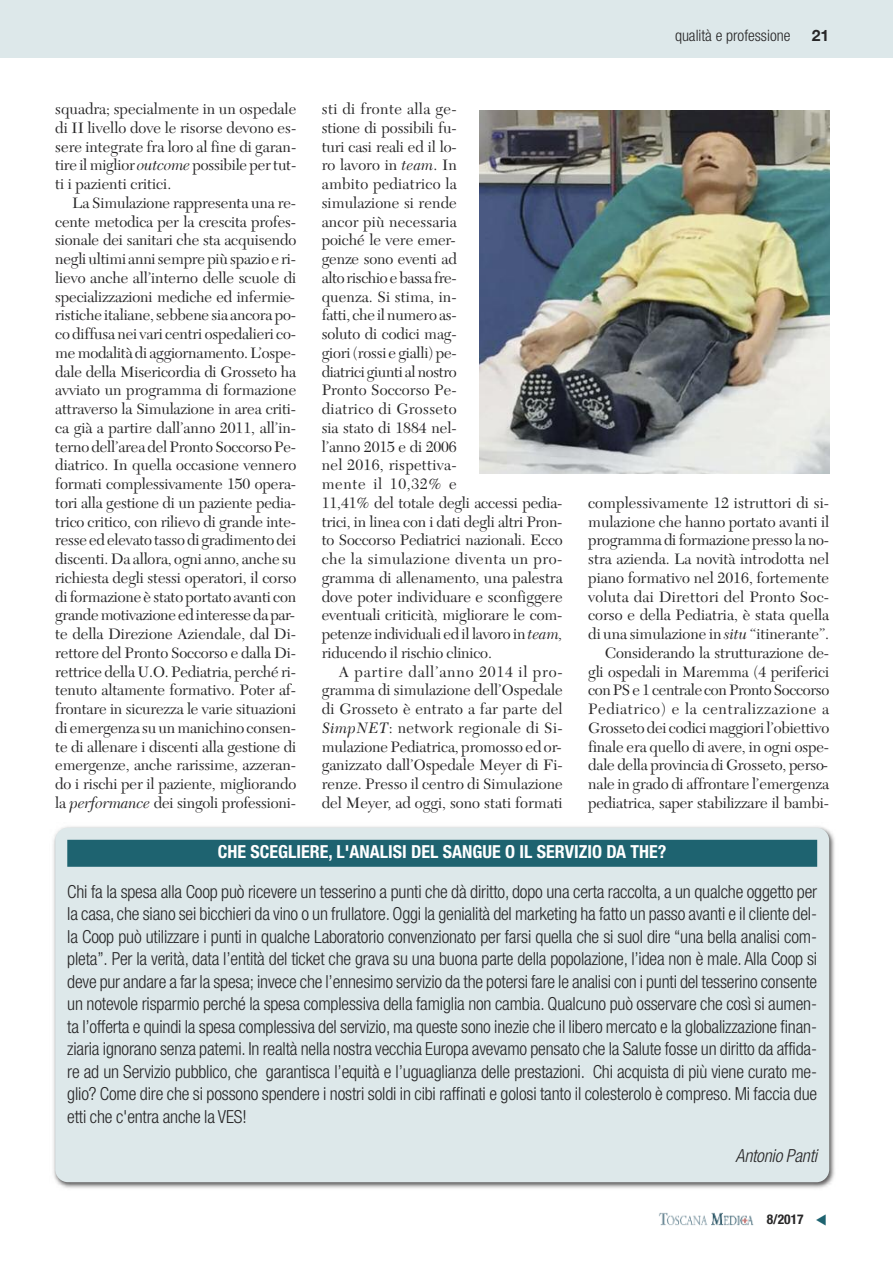
<style>
.page{position:relative;width:893px;height:1263px;background:#fff}
.page>*{position:absolute;margin:0;border:0;box-sizing:border-box;transform-origin:0 0}
.t1{font:300 condensed 18px/22.5px "Helvetica Neue LT Std";letter-spacing:-.01em;color:#272627;text-align:justify}
.t2{font:700 condensed 18px "Helvetica Neue LT Std";color:#fff}
.t3{font:italic 300 condensed 18px "Helvetica Neue LT Std";letter-spacing:-.01em;color:#272627}
.t4{font:15.75px/18.8px "New Caledonia LT Std";letter-spacing:-.005em;color:#272627;text-align:justify}
.t5{font:300 condensed 15.75px "Helvetica Neue LT Std";color:#272627}
.t6{font:700 15.75px "Helvetica Neue LT Std";color:#272627}
.t7{font:700 condensed 13.5px "Helvetica Neue LT Std";color:#272627}
.s1{font-style:italic}
</style>
<div class="page">
<div style="left:0;top:0;width:893px;height:57px;background:#dde8ea"></div>
<hr style="left:0;top:84px;width:1px;height:811px;background:#eee9e0">
<img style="left:53px;top:826px;width:782px;height:363px">
<div style="left:55px;top:828px;width:774px;height:354px;background:#dde8ea;border-radius:13px"></div>
<div style="left:67px;top:840px;width:750px;height:27px;background:#1e6370"></div>
<img style="left:479px;top:111px;width:350px;height:362px">
<svg style="left:659px;top:1212px;width:95px;height:14px"></svg>
<p class="t4" style="left:55px;top:101px;width:242px">squadra; specialmente in un ospedale di II livello dove le risorse devono es&shy;sere integrate fra loro al fine di garan&shy;tire il miglior <span class="s1">outcome</span> possibile per tut&shy;ti i pazienti critici.</p>
<p class="t4" style="left:55px;top:195px;width:242px;text-indent:17px">La Simulazione rappresenta una re&shy;cente metodica per la crescita profes&shy;sionale dei sanitari che sta acquisendo negli ultimi annisempre più spazio e ri&shy;lievo anche all’interno delle scuole di specializzazioni mediche ed infermie&shy;ristiche italiane,sebbene sia ancora po&shy;co diffusa nei vari centri ospedalieri co&shy;me modalità di aggiornamento.L’ospe&shy;dale della Misericordia di Grosseto ha avviato un programma di formazione attraverso la Simulazione in area criti&shy;ca già a partire dall’anno 2011, all’in&shy;terno dell’area delPronto SoccorsoPe&shy;diatrico. In quella occasione vennero formati complessivamente 150 opera&shy;tori alla gestione di un paziente pedia&shy;trico critico, con rilievo di grande inte&shy;resse ed elevato tasso di gradimento dei discenti. Da allora, ogni anno, anche su richiesta degli stessi operatori, il corso diformazione è stato portato avanti con grandemotivazione edinteressedapar&shy;te della Direzione Aziendale, dal Di&shy;rettore del Pronto Soccorso e dalla Di&shy;rettrice della u.O. Pediatria, perché ri&shy;tenuto altamente formativo. Poter af&shy;frontare in sicurezza le varie situazioni di emergenza su un manichino consen&shy;te di allenare i discenti alla gestione di emergenze, anche rarissime, azzeran&shy;do i rischi per il paziente, migliorando la <span class="s1">performance</span> dei singoli professioni-</p>
<p class="t4" style="left:322px;top:101px;width:242px;text-align:left">sti di fronte alla ge-<br>stione di possibili fu-<br>turi casi reali ed il lo-<br>ro lavoro in <span class="s1">team</span>. In<br>ambito pediatrico la<br>simulazione si rende<br>ancor più necessaria<br>poiché le vere emer-<br>genze sono eventi ad<br>alto rischio ebassa fre-<br>quenza. Si stima, in-<br>fatti, che il numero as-<br>soluto di codici mag-<br>giori(rossi e gialli) pe-<br>diatrici giunti alnostro<br>Pronto Soccorso Pe-<br>diatrico di Grosseto<br>sia stato di 1884 nel-<br>l’anno 2015 e di 2006<br>nel 2016, rispettiva-<br>mente il 10,32% e<br>11,41% del totale degli accessi pedia&shy;trici, in linea con i dati degli altri Pron&shy;to Soccorso Pediatrici nazionali. Ecco che la simulazione diventa un pro&shy;gramma di allenamento, una palestra dove poter individuare e sconfiggere eventuali criticità, migliorare le com&shy;petenze individuali ed il lavoro in <span class="s1">team, </span>riducendo il rischio clinico.</p>
<p class="t4" style="left:322px;top:664px;width:242px;text-indent:17px">A partire dall’anno 2014 il pro&shy;gramma di simulazione dell’Ospedale di Grosseto è entrato a far parte del <span class="s1">SimpNET</span>: network regionale di Si&shy;mulazione Pediatrica, promosso ed or&shy;ganizzato dall’Ospedale Meyer di Fi&shy;renze. Presso il centro di Simulazione del Meyer, ad oggi, sono stati formati</p>
<p class="t5" style="left:675px;top:30px;width:117px">qualità e professione</p>
<p class="t6" style="left:812px;top:30px;width:19px">21</p>
<p class="t4" style="left:588px;top:495px;width:242px;text-align:right">complessivamente 12 istruttori di si&shy;mulazione che hanno portato avanti il programma di formazione presso la no&shy;stra azienda. La novità introdotta nel piano formativo nel 2016, fortemente voluta dai Direttori del Pronto Soc&shy;corso e della Pediatria, è stata quella di una simulazione in <span class="s1">situ</span> “itinerante”.<br>Considerando la strutturazione de&shy;gli ospedali in Maremma (4 periferici conPSe 1 centrale conProntoSoccorso Pediatrico) e la centralizzazione a Grosseto dei codici maggiori l’obiettivo finale era quello di avere, in ogni ospe&shy;dale della provincia di Grosseto, perso&shy;nale in grado di affrontare l’emergenza pediatrica, saper stabilizzare il bambi-</p>
<p class="t2" style="left:218px;top:845px;width:450px">CHE SCEGLIERE, L'ANALISI DEL SANGUE O IL SERVIZIO DA THE?</p>
<p class="t1" style="left:67px;top:882px;width:751px">Chi fa la spesa alla Coop può ricevere un tesserino a punti che dà diritto, dopo una certa raccolta, a un qualche oggetto per la casa, che siano sei bicchieri da vino o un frullatore.Oggi la genialità del marketing ha fatto un passo avanti e il cliente del&shy;la Coop può utilizzare i punti in qualche Laboratorio convenzionato per farsi quella che si suol dire “una bella analisi com&shy;pleta”. Per la verità, data l’entità del ticket che grava su una buona parte della popolazione, l’idea non è male. Alla Coop si deve pur andare a far la spesa; invece che l’ennesimo servizio da the potersi fare le analisi con i punti del tesserino consente un notevole risparmio perché la spesa complessiva della famiglia non cambia. Qualcuno può osservare che così si aumen&shy;ta l’offerta e quindi la spesa complessiva del servizio, ma queste sono inezie che il libero mercato e la globalizzazione finan&shy;ziaria ignorano senza patemi. In realtà nella nostra vecchia Europa avevamo pensato che la Salute fosse un diritto da affida&shy;re ad un Servizio pubblico, che garantisca l’equità e l’uguaglianza delle prestazioni. Chi acquista di più viene curato me&shy;glio? Come dire che si possono spendere i nostri soldi in cibi raffinati e golosi tanto il colesterolo è compreso. Mi faccia due etti che c'entra anche la VES!</p>
<p class="t3" style="left:735px;top:1149px;width:83px">Antonio Panti</p>
<p class="t7" style="left:767px;top:1215px;width:38px">8/2017</p>
</div>
